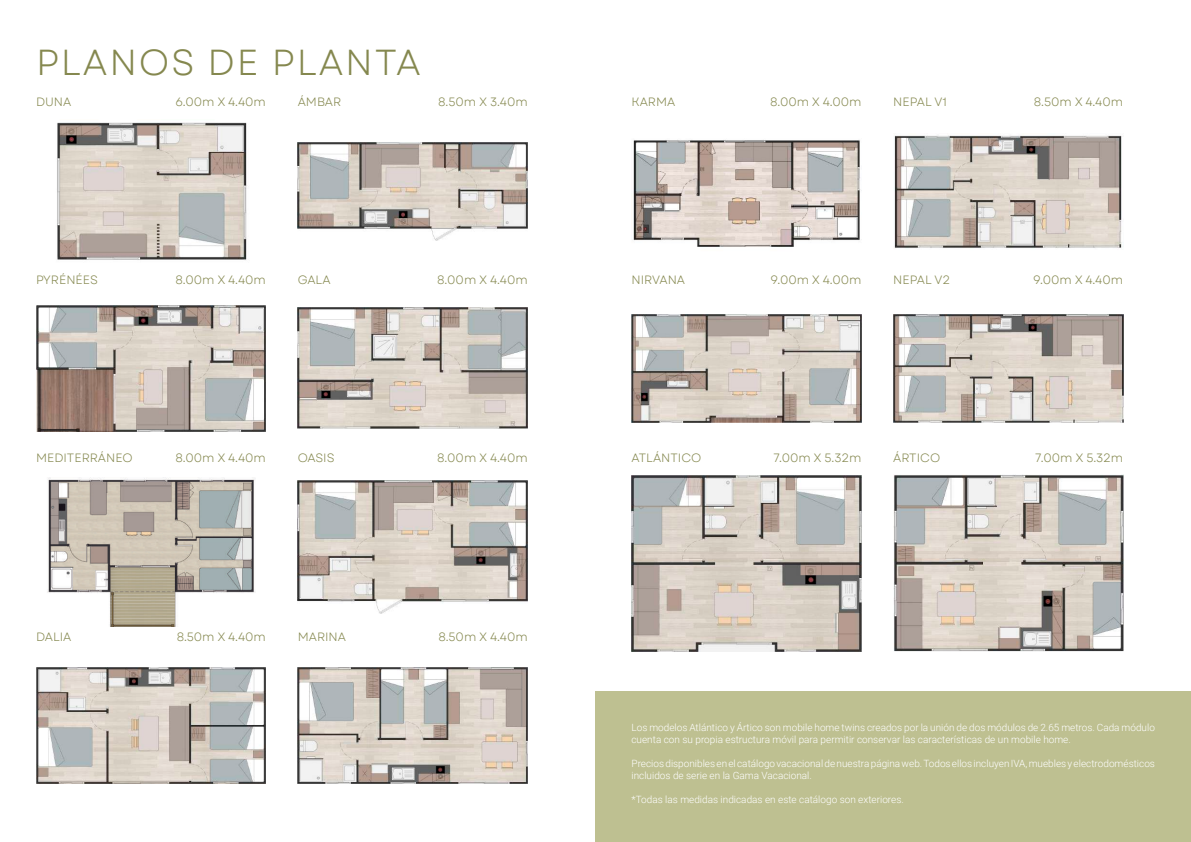
<style>
.page{position:relative;width:1191px;height:842px;background:#fff}
.page>*{position:absolute;margin:0;border:0;box-sizing:border-box;transform-origin:0 0}
.t1{font:36px "Garet";letter-spacing:.05em;color:#85884f}
.t2{font:12px "Garet";color:#85884f}
.t3{font:300 10px/12px "Roboto";color:#fff}
</style>
<div class="page">
<img style="left:47px;top:477px;width:208px;height:150px">
<img style="left:57px;top:122px;width:190px;height:138px">
<img style="left:36px;top:306px;width:230px;height:125px">
<img style="left:36px;top:667px;width:230px;height:116px">
<img style="left:298px;top:143px;width:230px;height:98px">
<img style="left:298px;top:308px;width:230px;height:121px">
<img style="left:298px;top:480px;width:230px;height:133px">
<img style="left:298px;top:667px;width:230px;height:116px">
<div style="left:595px;top:691px;width:596px;height:151px;background:#bec091"></div>
<img style="left:633px;top:140px;width:227px;height:107px">
<img style="left:631px;top:314px;width:230px;height:108px">
<img style="left:631px;top:475px;width:230px;height:177px">
<img style="left:894px;top:135px;width:228px;height:114px">
<img style="left:893px;top:314px;width:230px;height:108px">
<img style="left:893px;top:474px;width:230px;height:178px">
<h1 class="t1" style="left:36px;top:40px;width:386px">PLANOS DE PLANTA</h1>
<p class="t2" style="left:36px;top:94px;width:37px">DUNA</p>
<p class="t2" style="left:298px;top:94px;width:45px">ÁMBAR</p>
<p class="t2" style="left:176px;top:94px;width:92px">6.00m X 4.40m</p>
<p class="t2" style="left:438px;top:94px;width:91px">8.50m X 3.40m</p>
<p class="t2" style="left:631px;top:94px;width:45px">KARMA</p>
<p class="t2" style="left:770px;top:94px;width:93px">8.00m X 4.00m</p>
<p class="t2" style="left:893px;top:94px;width:55px">NEPAL V1</p>
<p class="t2" style="left:1034px;top:94px;width:91px">8.50m X 4.40m</p>
<p class="t2" style="left:36px;top:272px;width:63px">PYRÉNÉES</p>
<p class="t2" style="left:176px;top:272px;width:92px">8.00m X 4.40m</p>
<p class="t2" style="left:298px;top:272px;width:34px">GALA</p>
<p class="t2" style="left:437px;top:272px;width:92px">8.00m X 4.40m</p>
<p class="t2" style="left:631px;top:272px;width:55px">NIRVANA</p>
<p class="t2" style="left:770px;top:272px;width:92px">9.00m X 4.00m</p>
<p class="t2" style="left:893px;top:272px;width:58px">NEPAL V2</p>
<p class="t2" style="left:1033px;top:272px;width:91px">9.00m X 4.40m</p>
<p class="t2" style="left:36px;top:451px;width:98px">MEDITERRÁNEO</p>
<p class="t2" style="left:176px;top:451px;width:92px">8.00m X 4.40m</p>
<p class="t2" style="left:298px;top:451px;width:38px">OASIS</p>
<p class="t2" style="left:437px;top:451px;width:92px">8.00m X 4.40m</p>
<p class="t2" style="left:631px;top:451px;width:71px">ATLÁNTICO</p>
<p class="t2" style="left:893px;top:451px;width:48px">ÁRTICO</p>
<p class="t2" style="left:773px;top:451px;width:90px">7.00m X 5.32m</p>
<p class="t2" style="left:1035px;top:451px;width:90px">7.00m X 5.32m</p>
<p class="t2" style="left:36px;top:629px;width:37px">DALIA</p>
<p class="t2" style="left:177px;top:629px;width:91px">8.50m X 4.40m</p>
<p class="t2" style="left:298px;top:629px;width:50px">MARINA</p>
<p class="t2" style="left:438px;top:629px;width:91px">8.50m X 4.40m</p>
<p class="t3" style="left:631px;top:721px;width:525px">Los modelos Atlántico y Ártico son mobile home twins creados por la unión de dos módulos de 2.65 metros. Cada módulo cuenta con su propia estructura móvil para permitir conservar las características de un mobile home.</p>
<p class="t3" style="left:631px;top:757px;width:525px">Precios disponibles en el catálogo vacacional de nuestra página web. Todos ellos incluyen IVA, muebles y electrodomésticos incluidos de serie en la Gama Vacacional.</p>
<p class="t3" style="left:631px;top:793px;width:274px">*Todas las medidas indicadas en este catálogo son exteriores.</p>
</div>
